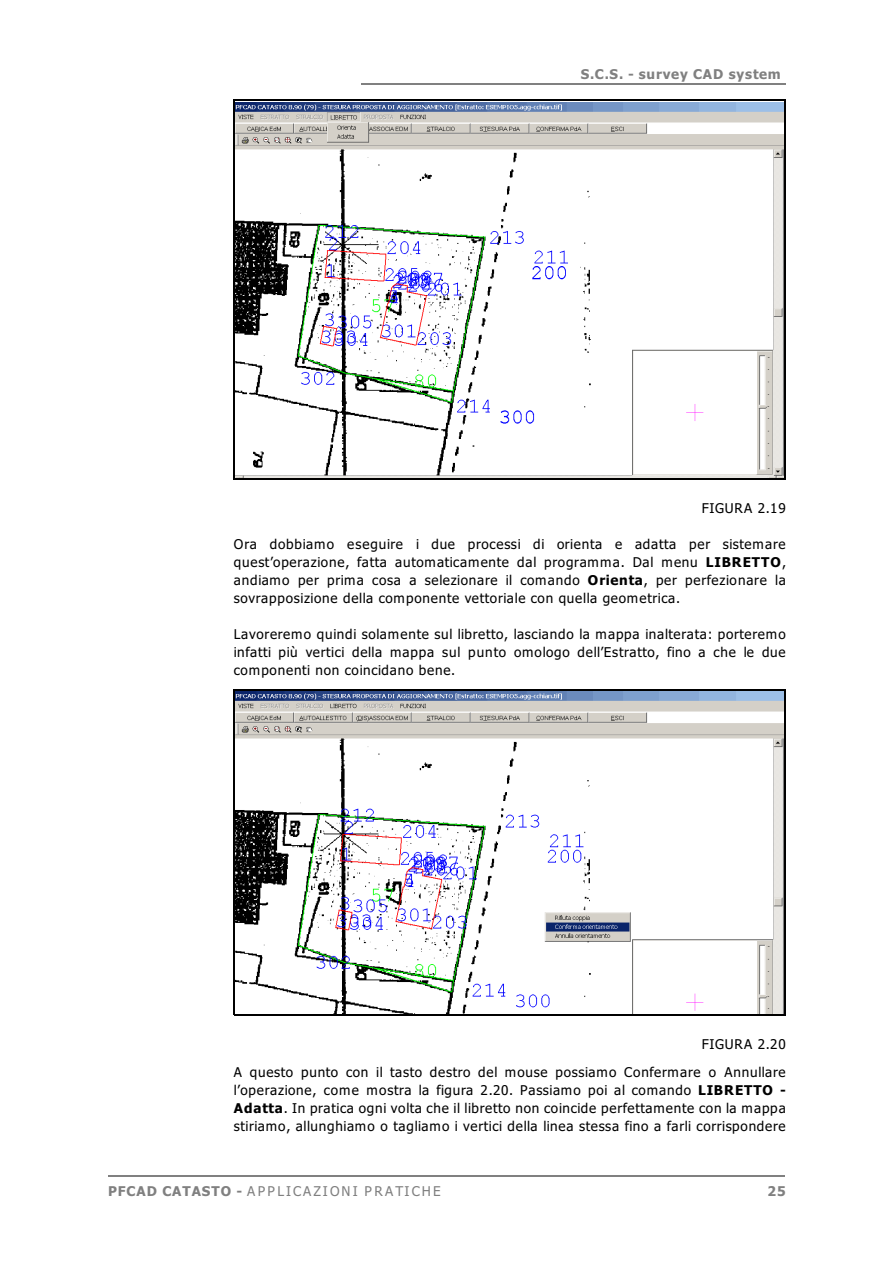
<style>
.page{position:relative;width:894px;height:1263px;background:#fff}
.page>*{position:absolute;margin:0;border:0;box-sizing:border-box;transform-origin:0 0}
.t1{font:13.5px/18px "Tahoma";letter-spacing:.055em;color:#000;text-align:justify}
.t2{font:italic 13.5px "Tahoma";letter-spacing:.165em;color:#808080}
.t3{font:700 13.5px "Tahoma";letter-spacing:.06em;color:#808080}
.s1{font-weight:700}
.s2{font-weight:700;font-style:normal}
</style>
<div class="page">
<hr style="left:361px;top:83px;width:425px;height:1px;background:#808080">
<hr style="left:108px;top:1175px;width:676px;height:1px;background:#808080">
<img style="left:235px;top:103px;width:549px;height:376px">
<hr style="left:234px;top:99px;width:1px;height:381px;background:#000">
<hr style="left:784px;top:99px;width:2px;height:381px;background:#000">
<hr style="left:234px;top:99px;width:552px;height:1px;background:#000">
<hr style="left:234px;top:479px;width:552px;height:1px;background:#000">
<img style="left:235px;top:692px;width:549px;height:322px">
<hr style="left:234px;top:689px;width:1px;height:326px;background:#000">
<hr style="left:784px;top:689px;width:2px;height:326px;background:#000">
<hr style="left:234px;top:689px;width:552px;height:2px;background:#000">
<hr style="left:234px;top:1014px;width:552px;height:1px;background:#000">
<p class="t3" style="left:581px;top:69px;width:201px">S.C.S. - survey CAD system</p>
<p class="t1" style="left:702px;top:501px;width:86px">FIGURA 2.19</p>
<p class="t1" style="left:234px;top:537px;width:554px">Ora dobbiamo eseguire i due processi di orienta e adatta per sistemare quest’operazione, fatta automaticamente dal programma. Dal menu <span class="s1">LIBRETTO</span>, andiamo per prima cosa a selezionare il comando <span class="s1">Orienta</span>, per perfezionare la sovrapposizione della componente vettoriale con quella geometrica.</p>
<p class="t1" style="left:234px;top:627px;width:553px">Lavoreremo quindi solamente sul libretto, lasciando la mappa inalterata: porteremo infatti più vertici della mappa sul punto omologo dell’Estratto, fino a che le due componenti non coincidano bene.</p>
<p class="t1" style="left:234px;top:1030px;width:554px;line-height:28.8px;text-align:right">FIGURA 2.20<br>A questo punto con il tasto destro del mouse possiamo Confermare o Annullare</p>
<p class="t1" style="left:234px;top:1083px;width:554px">l’operazione, come mostra la figura 2.20. Passiamo poi al comando <span class="s1">LIBRETTO - Adatta</span>. In pratica ogni volta che il libretto non coincide perfettamente con la mappa stiriamo, allunghiamo o tagliamo i vertici della linea stessa fino a farli corrispondere</p>
<p class="t2" style="left:108px;top:1186px;width:334px"><span class="s2">PFCAD CATASTO -</span> APPLICAZIONI PRATICHE</p>
<p class="t3" style="left:767px;top:1186px;width:20px">25</p>
</div>
